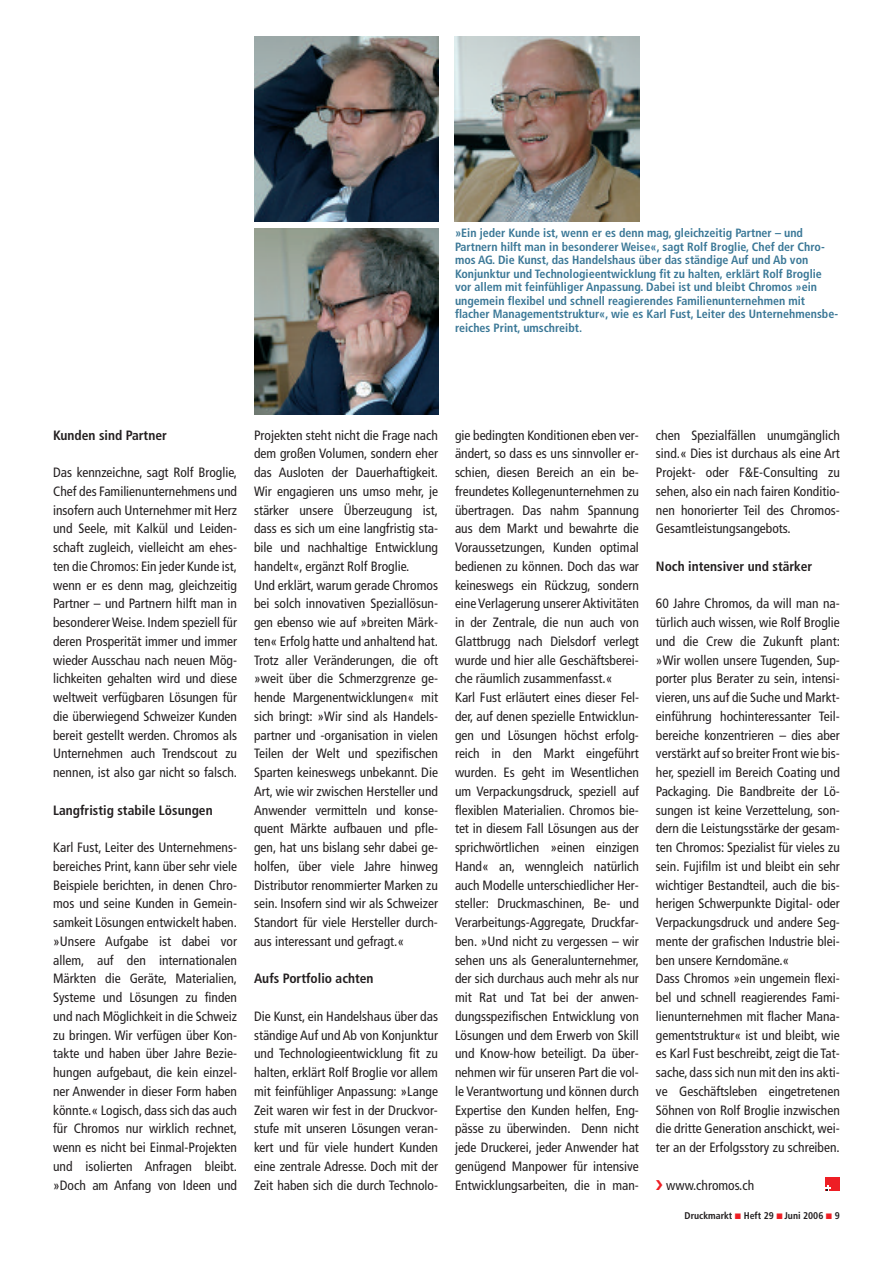
<style>
.page{position:relative;width:893px;height:1263px;background:#fff}
.page>*{position:absolute;margin:0;border:0;box-sizing:border-box;transform-origin:0 0}
.t1{font:condensed 13.5px/18.8px "Frutiger";color:#231f20;text-align:justify}
.t2{font:700 condensed 13.5px "Frutiger";color:#231f20}
.t3{font:700 condensed 12px/13.5px "Frutiger";color:#3b7897}
.t4{font:700 condensed 9.75px "Frutiger";color:#231f20}
</style>
<div class="page">
<div style="left:826px;top:1177px;width:14px;height:13px;background:#ee1e24"></div>
<svg style="left:826px;top:1185px;width:5px;height:6px"></svg>
<img style="left:254px;top:36px;width:185px;height:186px">
<img style="left:255px;top:228px;width:184px;height:186px">
<img style="left:455px;top:36px;width:184px;height:186px">
<p class="t3" style="left:455px;top:227px;width:385px">»Ein jeder Kunde ist, wenn er es denn mag, gleichzeitig Partner – und Partnern hilft man in besonderer Weise«, sagt Rolf Broglie, Chef der Chro&shy;mos AG. Die Kunst, das Handelshaus über das ständige Auf und Ab von Konjunktur und Technologieentwicklung fit zu halten, erklärt Rolf Broglie vor allem mit feinfühliger Anpassung. Dabei ist und bleibt Chromos »ein ungemein flexibel und schnell reagierendes Familienunternehmen mit flacher Managementstruktur«, wie es Karl Fust, Leiter des Unternehmensbe&shy;reiches Print, umschreibt.</p>
<p class="t2" style="left:53px;top:429px;width:115px">Kunden sind Partner</p>
<p class="t1" style="left:53px;top:464px;width:185px">Das kennzeichne, sagt Rolf Broglie, Chef des Familienunternehmens und insofern auch Unternehmer mit Herz und Seele, mit Kalkül und Leiden&shy;schaft zugleich, vielleicht am ehes&shy;ten die Chromos: Ein jeder Kunde ist, wenn er es denn mag, gleichzeitig Partner – und Partnern hilft man in besonderer Weise. Indem speziell für deren Prosperität immer und immer wieder Ausschau nach neuen Mög&shy;lichkeiten gehalten wird und diese weltweit verfügbaren Lösungen für die überwiegend Schweizer Kunden bereit gestellt werden. Chromos als Unternehmen auch Trendscout zu nennen, ist also gar nicht so falsch.</p>
<p class="t2" style="left:53px;top:804px;width:161px">Langfristig stabile Lösungen</p>
<p class="t1" style="left:53px;top:839px;width:185px">Karl Fust, Leiter des Unternehmens&shy;bereiches Print, kann über sehr viele Beispiele berichten, in denen Chro&shy;mos und seine Kunden in Gemein&shy;samkeit Lösungen entwickelt haben. »Unsere Aufgabe ist dabei vor allem, auf den internationalen Märkten die Geräte, Materialien, Systeme und Lösungen zu finden und nach Möglichkeit in die Schweiz zu bringen. Wir verfügen über Kon&shy;takte und haben über Jahre Bezie&shy;hungen aufgebaut, die kein einzel&shy;ner Anwender in dieser Form haben könnte.« Logisch, dass sich das auch für Chromos nur wirklich rechnet, wenn es nicht bei Einmal-Projekten und isolierten Anfragen bleibt. »Doch am Anfang von Ideen und</p>
<p class="t1" style="left:254px;top:427px;width:185px;text-align:left">Projekten steht nicht die Frage nach dem großen Volumen, sondern eher das Ausloten der Dauerhaftigkeit.<br>Wir engagieren uns umso mehr, je stärker unsere Überzeugung ist, dass es sich um eine langfristig sta&shy;bile und nachhaltige Entwicklung handelt«, ergänzt Rolf Broglie.<br>Und erklärt, warum gerade Chromos bei solch innovativen Speziallösun&shy;gen ebenso wie auf »breiten Märk&shy;ten« Erfolg hatte und anhaltend hat.<br>Trotz aller Veränderungen, die oft »weit über die Schmerzgrenze ge&shy;hende Margenentwicklungen« mit sich bringt: »Wir sind als Handels&shy;partner und -organisation in vielen Teilen der Welt und spezifischen Sparten keineswegs unbekannt. Die Art, wie wir zwischen Hersteller und Anwender vermitteln und konse&shy;quent Märkte aufbauen und pfle&shy;gen, hat uns bislang sehr dabei ge&shy;holfen, über viele Jahre hinweg Distributor renommierter Marken zu sein. Insofern sind wir als Schweizer Standort für viele Hersteller durch&shy;aus interessant und gefragt.«</p>
<p class="t2" style="left:254px;top:973px;width:121px">Aufs Portfolio achten</p>
<p class="t1" style="left:254px;top:1008px;width:185px">Die Kunst, ein Handelshaus über das ständige Auf und Ab von Konjunktur und Technologieentwicklung fit zu halten, erklärt Rolf Broglie vor allem mit feinfühliger Anpassung: »Lange Zeit waren wir fest in der Druckvor&shy;stufe mit unseren Lösungen veran&shy;kert und für viele hundert Kunden eine zentrale Adresse. Doch mit der Zeit haben sich die durch Technolo-</p>
<p class="t1" style="left:455px;top:427px;width:185px;text-align:left">gie bedingten Konditionen eben ver&shy;ändert, so dass es uns sinnvoller er&shy;schien, diesen Bereich an ein be&shy;freundetes Kollegenunternehmen zu übertragen. Das nahm Spannung aus dem Markt und bewahrte die Voraussetzungen, Kunden optimal bedienen zu können. Doch das war keineswegs ein Rückzug, sondern eine Verlagerung unserer Aktivitäten in der Zentrale, die nun auch von Glattbrugg nach Dielsdorf verlegt wurde und hier alle Geschäftsberei&shy;che räumlich zusammenfasst.«<br>Karl Fust erläutert eines dieser Fel&shy;der, auf denen spezielle Entwicklun&shy;gen und Lösungen höchst erfolg&shy;reich in den Markt eingeführt wurden. Es geht im Wesentlichen um Verpackungsdruck, speziell auf flexiblen Materialien. Chromos bie&shy;tet in diesem Fall Lösungen aus der sprichwörtlichen »einen einzigen Hand« an, wenngleich natürlich auch Modelle unterschiedlicher Her&shy;steller: Druckmaschinen, Be- und Verarbeitungs-Aggregate, Druckfar&shy;ben. »Und nicht zu vergessen – wir sehen uns als Generalunternehmer, der sich durchaus auch mehr als nur mit Rat und Tat bei der anwen&shy;dungsspezifischen Entwicklung von Lösungen und dem Erwerb von Skill und Know-how beteiligt. Da über&shy;nehmen wir für unseren Part die vol&shy;le Verantwortung und können durch Expertise den Kunden helfen, Eng&shy;pässe zu überwinden. Denn nicht jede Druckerei, jeder Anwender hat genügend Manpower für intensive Entwicklungsarbeiten, die in man-</p>
<p class="t1" style="left:656px;top:427px;width:185px">chen Spezialfällen unumgänglich sind.« Dies ist durchaus als eine Art Projekt- oder F&amp;E-Consulting zu sehen, also ein nach fairen Konditio&shy;nen honorierter Teil des Chromos-Gesamtleistungsangebots.</p>
<p class="t2" style="left:656px;top:561px;width:158px">Noch intensiver und stärker</p>
<p class="t1" style="left:656px;top:595px;width:185px;text-align:left">60 Jahre Chromos, da will man na&shy;türlich auch wissen, wie Rolf Broglie und die Crew die Zukunft plant: »Wir wollen unsere Tugenden, Sup&shy;porter plus Berater zu sein, intensi&shy;vieren, uns auf die Suche und Markt&shy;einführung hochinteressanter Teil&shy;bereiche konzentrieren – dies aber verstärkt auf so breiter Front wie bis&shy;her, speziell im Bereich Coating und Packaging. Die Bandbreite der Lö&shy;sungen ist keine Verzettelung, son&shy;dern die Leistungsstärke der gesam&shy;ten Chromos: Spezialist für vieles zu sein. Fujifilm ist und bleibt ein sehr wichtiger Bestandteil, auch die bis&shy;herigen Schwerpunkte Digital- oder Verpackungsdruck und andere Seg&shy;mente der grafischen Industrie blei&shy;ben unsere Kerndomäne.«<br>Dass Chromos »ein ungemein flexi&shy;bel und schnell reagierendes Fami&shy;lienunternehmen mit flacher Mana&shy;gementstruktur« ist und bleibt, wie es Karl Fust beschreibt, zeigt die Tat&shy;sache, dass sich nun mit den ins akti&shy;ve Geschäftsleben eingetretenen Söhnen von Rolf Broglie inzwischen die dritte Generation anschickt, wei&shy;ter an der Erfolgsstory zu schreiben.</p>
<p class="t1" style="left:666px;top:1177px;width:90px">www.chromos.ch</p>
<p class="t4" style="left:684px;top:1212px;width:157px">Druckmarkt Heft 29 Juni 2006 9</p>
</div>
